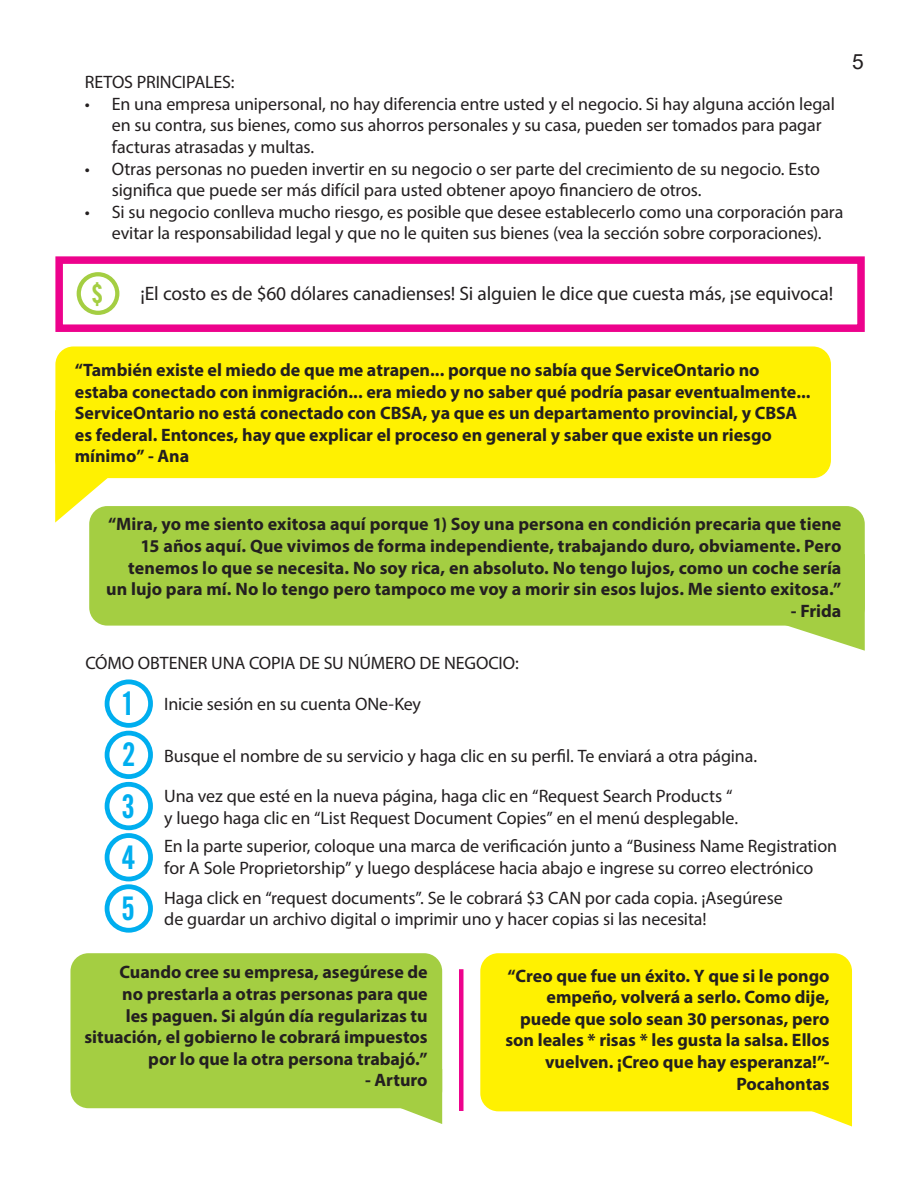
<style>
.page{position:relative;width:918px;height:1188px;background:#fff}
.page>*{position:absolute;margin:0;border:0;box-sizing:border-box;transform-origin:0 0}
.t1{font:600 32.85px "Alternate Gothic Cond ATF";color:#00aeef}
.t2{font:600 29.1px "Alternate Gothic Cond ATF";color:#a4ce42}
.t3{font:21px "Arial";color:#231f20}
.t4{font:19.5px "Myriad Pro";letter-spacing:-.01em;color:#231f20}
.t5{font:18px/21.6px "Myriad Pro";letter-spacing:-.01em;color:#231f20}
.t6{font:700 18px/21.6px "Myriad Pro";color:#231f20;text-align:right}
</style>
<div class="page">
<svg style="left:55px;top:464px;width:67px;height:59px"></svg>
<div style="left:55px;top:346px;width:776px;height:132px;background:#fff101;border-radius:18px"></div>
<svg style="left:780px;top:1097px;width:72px;height:30px"></svg>
<div style="left:480px;top:953px;width:372px;height:158px;background:#fff101;border-radius:18px"></div>
<svg style="left:370px;top:1094px;width:72px;height:30px"></svg>
<div style="left:70px;top:953px;width:372px;height:155px;background:#a4ce42;border-radius:18px"></div>
<svg style="left:788px;top:612px;width:77px;height:39px"></svg>
<div style="left:89px;top:506px;width:776px;height:120px;background:#a4ce42;border-radius:18px"></div>
<div style="left:55px;top:256px;width:810px;height:76px;border:8px solid #ed028c"></div>
<div style="left:459px;top:969px;width:5px;height:142px;background:#ed028c"></div>
<div style="left:105px;top:782px;width:48px;height:48px;border:5px solid #00aeef;border-radius:50%"></div>
<div style="left:105px;top:731px;width:48px;height:48px;border:5px solid #00aeef;border-radius:50%"></div>
<div style="left:105px;top:679px;width:48px;height:49px;border:5px solid #00aeef;border-radius:50%"></div>
<div style="left:105px;top:833px;width:48px;height:48px;border:5px solid #00aeef;border-radius:50%"></div>
<div style="left:105px;top:884px;width:48px;height:49px;border:5px solid #00aeef;border-radius:50%"></div>
<div style="left:77px;top:272px;width:42px;height:43px;border:4px solid #a4ce42;border-radius:50%"></div>
<p class="t5" style="left:85px;top:71px;width:151px">RETOS PRINCIPALES:</p>
<p class="t5" style="left:112px;top:93px;width:725px;text-indent:-27px">• En una empresa unipersonal, no hay diferencia entre usted y el negocio. Si hay alguna acción legal en su contra, sus bienes, como sus ahorros personales y su casa, pueden ser tomados para pagar facturas atrasadas y multas.</p>
<p class="t5" style="left:112px;top:158px;width:709px;text-indent:-27px">• Otras personas no pueden invertir en su negocio o ser parte del crecimiento de su negocio. Esto significa que puede ser más difícil para usted obtener apoyo financiero de otros.</p>
<p class="t5" style="left:85px;top:201px;width:760px;text-align:center">• Si su negocio conlleva mucho riesgo, es posible que desee establecerlo como una corporación para evitar la responsabilidad legal y que no le quiten sus bienes (vea la sección sobre corporaciones).</p>
<p class="t3" style="left:852px;top:47px;width:13px">5</p>
<p class="t2" style="left:92px;top:275px;width:12px">$</p>
<p class="t4" style="left:141px;top:281px;width:694px">¡El costo es de $60 dólares canadienses! Si alguien le dice que cuesta más, ¡se equivoca!</p>
<p class="t6" style="left:75px;top:358px;width:737px;text-align:left">“También existe el miedo de que me atrapen... porque no sabía que ServiceOntario no estaba conectado con inmigración... era miedo y no saber qué podría pasar eventualmente...<br>ServiceOntario no está conectado con CBSA, ya que es un departamento provincial, y CBSA es federal. Entonces, hay que explicar el proceso en general y saber que existe un riesgo mínimo” - Ana</p>
<p class="t6" style="left:106px;top:513px;width:737px">“Mira, yo me siento exitosa aquí porque 1) Soy una persona en condición precaria que tiene 15 años aquí. Que vivimos de forma independiente, trabajando duro, obviamente. Pero tenemos lo que se necesita. No soy rica, en absoluto. No tengo lujos, como un coche sería un lujo para mí. No lo tengo pero tampoco me voy a morir sin esos lujos. Me siento exitosa.”</p>
<p class="t6" style="left:791px;top:599px;width:52px">- Frida</p>
<p class="t5" style="left:85px;top:651px;width:435px">CÓMO OBTENER UNA COPIA DE SU NÚMERO DE NEGOCIO:</p>
<p class="t1" style="left:123px;top:683px;width:11px">1</p>
<p class="t1" style="left:122px;top:734px;width:14px">2</p>
<p class="t1" style="left:122px;top:785px;width:14px">3</p>
<p class="t1" style="left:122px;top:837px;width:15px">4</p>
<p class="t1" style="left:122px;top:888px;width:14px">5</p>
<p class="t5" style="left:164px;top:693px;width:258px">Inicie sesión en su cuenta ONe-Key</p>
<p class="t5" style="left:164px;top:744px;width:594px">Busque el nombre de su servicio y haga clic en su perfil. Te enviará a otra página.</p>
<p class="t5" style="left:164px;top:785px;width:575px">Una vez que esté en la nueva página, haga clic en “Request Search Products “ y luego haga clic en “List Request Document Copies” en el menú desplegable.</p>
<p class="t5" style="left:164px;top:835px;width:674px">En la parte superior, coloque una marca de verificación junto a “Business Name Registration for A Sole Proprietorship” y luego desplácese hacia abajo e ingrese su correo electrónico</p>
<p class="t5" style="left:164px;top:887px;width:620px">Haga click en “request documents”. Se le cobrará $3 CAN por cada copia. ¡Asegúrese de guardar un archivo digital o imprimir uno y hacer copias si las necesita!</p>
<p class="t6" style="left:84px;top:961px;width:345px">Cuando cree su empresa, asegúrese de<br>no prestarla a otras personas para que<br>les paguen. Si algún día regularizas tu situación, el gobierno le cobrará impuestos por lo que la otra persona trabajó.”</p>
<p class="t6" style="left:365px;top:1069px;width:64px">- Arturo</p>
<p class="t6" style="left:505px;top:964px;width:326px">“Creo que fue un éxito. Y que si le pongo empeño, volverá a serlo. Como dije, puede que solo sean 30 personas, pero son leales * risas * les gusta la salsa. Ellos vuelven. ¡Creo que hay esperanza!”- Pocahontas</p>
</div>
